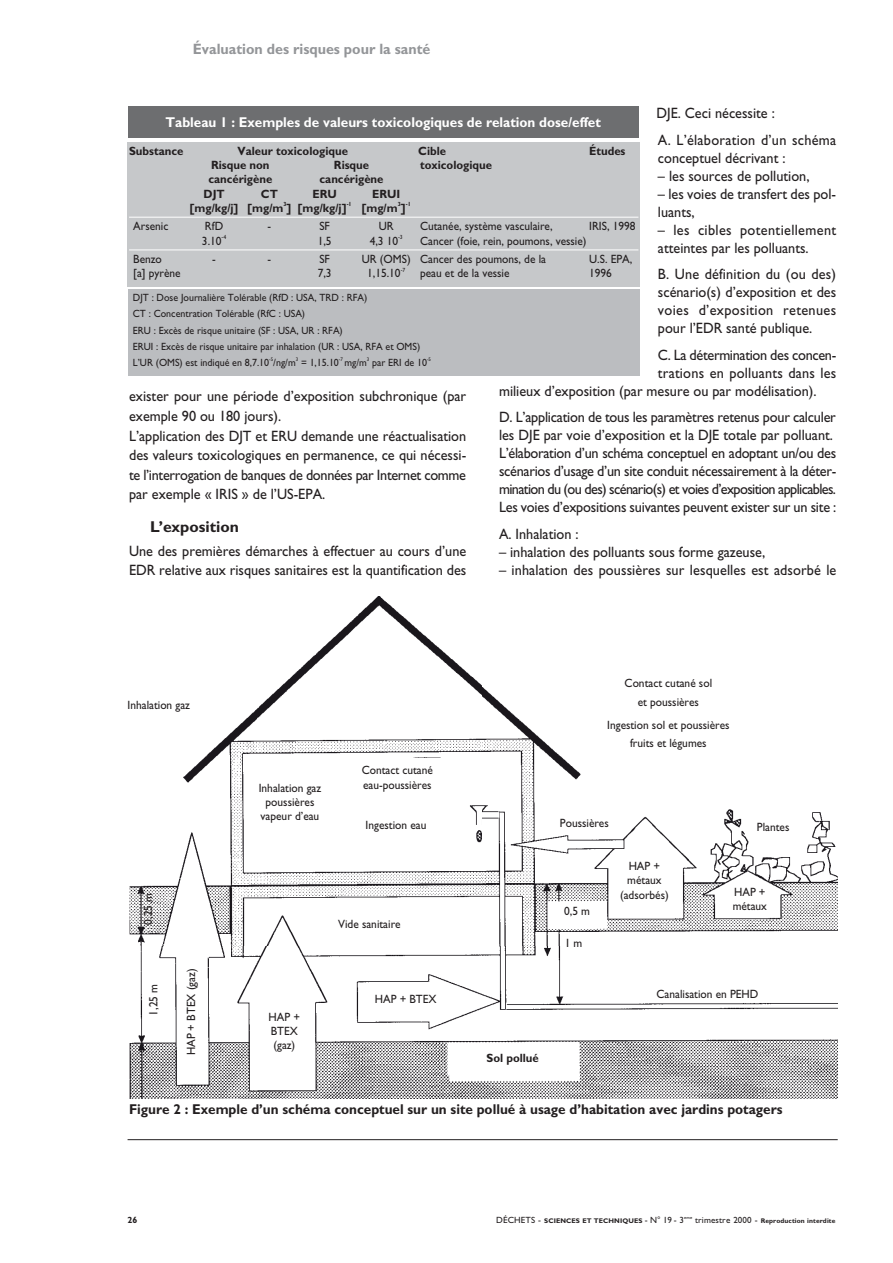
<style>
.page{position:relative;width:893px;height:1263px;background:#fff}
.page>*{position:absolute;margin:0;border:0;box-sizing:border-box;transform-origin:0 0}
.t1{font:700 15.75px "Gill Sans";color:#231f20}
.t2{font:15px/19.6px "Gill Sans";color:#231f20;scale:.95 1}
.t3{font:15px/18px "Gill Sans";letter-spacing:-.02em;color:#231f20;scale:.95 1}
.t4{font:15px/18px "Gill Sans";letter-spacing:.025em;color:#231f20;scale:.95 1}
.t5{font:15px/26.5px "Gill Sans";letter-spacing:.02em;color:#231f20;scale:.95 1}
.t6{font:700 15px "Gill Sans";color:#939598;scale:.95 1}
.t7{font:15px "Gill Sans";letter-spacing:-.025em;color:#231f20;scale:.95 1}
.t8{font:700 14.25px "Gill Sans";color:#231f20;scale:.95 1}
.t9{font:700 14.25px "Gill Sans";color:#fff;scale:.95 1}
.t10{font:12px/14.2px "Gill Sans";color:#231f20;text-align:center;scale:.95 1}
.t11{font:700 12px/14.2px "Gill Sans";color:#231f20;scale:.95 1}
.t12{font:10.5px/16.2px "Gill Sans";color:#231f20;scale:.95 1}
.t13{font:700 9px "Gill Sans";color:#231f20}
.t14{font:700 6.75px "Gill Sans";letter-spacing:.015em;color:#231f20}
.s1{font-weight:400;font-size:9px}
</style>
<div class="page">
<hr style="left:128px;top:1139px;width:710px;height:1px;background:#231f20">
<div style="left:128px;top:106px;width:510px;height:32px;background:#6d6e70"></div>
<div style="left:128px;top:289px;width:512px;height:87px;background:#bbbdc0"></div>
<div style="left:128px;top:142px;width:512px;height:144px;background:#c6c8ca"></div>
<hr style="left:129px;top:217px;width:509px;height:1px;background:#fff">
<hr style="left:129px;top:250px;width:509px;height:1px;background:#fff">
<img style="left:129px;top:596px;width:709px;height:502px">
<div style="left:128px;top:701px;width:71px;height:51px;background:#fff"></div>
<p class="t6" style="left:193px;top:44px;width:252px">Évaluation des risques pour la santé</p>
<p class="t5" style="left:656px;top:101px;width:191px">DJE. Ceci nécessite :<br>A. L’élaboration d’un schéma</p>
<p class="t2" style="left:658px;top:149px;width:136px">conceptuel décrivant :</p>
<p class="t2" style="left:658px;top:167px;width:161px">– les sources de pollution,</p>
<p class="t2" style="left:658px;top:186px;width:189px;line-height:18px">– les voies de transfert des pol&shy;luants,</p>
<p class="t4" style="left:658px;top:222px;width:189px">– les cibles potentiellement atteintes par les polluants.</p>
<p class="t2" style="left:658px;top:267px;width:189px;line-height:18px;text-align:justify">B. Une définition du (ou des) scénario(s) d’exposition et des voies d’exposition retenues pour l’EDR santé publique.</p>
<p class="t7" style="left:658px;top:349px;width:189px">C. La détermination des concen-</p>
<p class="t2" style="left:658px;top:364px;width:189px">trations en polluants dans les</p>
<p class="t2" style="left:499px;top:382px;width:336px">milieux d’exposition (par mesure ou par modélisation).</p>
<p class="t3" style="left:499px;top:410px;width:357px">D. L’application de tous les paramètres retenus pour calculer les DJE par voie d’exposition et la DJE totale par polluant.<br>L’élaboration d’un schéma conceptuel en adoptant un/ou des scénarios d’usage d’un site conduit nécessairement à la déter&shy;mination du (ou des) scénario(s) et voies d’exposition applicables.<br>Les voies d’expositions suivantes peuvent exister sur un site :</p>
<p class="t2" style="left:499px;top:525px;width:85px">A. Inhalation :</p>
<p class="t2" style="left:499px;top:543px;width:282px">– inhalation des polluants sous forme gazeuse,</p>
<p class="t2" style="left:499px;top:561px;width:357px">– inhalation des poussières sur lesquelles est adsorbé le</p>
<p class="t9" style="left:165px;top:117px;width:460px">Tableau 1 : Exemples de valeurs toxicologiques de relation dose/effet</p>
<p class="t11" style="left:129px;top:145px;width:59px">Substance</p>
<p class="t11" style="left:238px;top:145px;width:118px">Valeur toxicologique</p>
<p class="t11" style="left:418px;top:145px;width:31px">Cible</p>
<p class="t11" style="left:589px;top:145px;width:40px">Études</p>
<p class="t11" style="left:211px;top:159px;width:63px">Risque non</p>
<p class="t11" style="left:334px;top:159px;width:39px">Risque</p>
<p class="t11" style="left:420px;top:159px;width:77px">toxicologique</p>
<p class="t11" style="left:208px;top:173px;width:69px">cancérigène</p>
<p class="t11" style="left:320px;top:173px;width:69px">cancérigène</p>
<p class="t11" style="left:204px;top:188px;width:24px">DJT</p>
<p class="t11" style="left:261px;top:188px;width:19px">CT</p>
<p class="t11" style="left:312px;top:188px;width:27px">ERU</p>
<p class="t11" style="left:190px;top:188px;width:234px;text-indent:183px">ERUI [mg/kg/j] [mg/m<sup>3</sup>] [mg/kg/j]<sup>-1</sup> [mg/m<sup>3</sup>]<sup>-1</sup></p>
<p class="t10" style="left:133px;top:220px;width:39px">Arsenic</p>
<p class="t10" style="left:205px;top:220px;width:21px">RfD</p>
<p class="t10" style="left:268px;top:220px;width:5px">-</p>
<p class="t10" style="left:319px;top:220px;width:13px">SF</p>
<p class="t10" style="left:379px;top:220px;width:17px">UR</p>
<p class="t10" style="left:420px;top:220px;width:141px">Cutanée, système vasculaire,</p>
<p class="t10" style="left:589px;top:220px;width:50px">IRIS, 1998</p>
<p class="t10" style="left:202px;top:235px;width:27px">3.10<sup>-4</sup></p>
<p class="t10" style="left:318px;top:235px;width:16px">1,5</p>
<p class="t10" style="left:370px;top:235px;width:36px">4,3 10<sup>-3</sup></p>
<p class="t10" style="left:420px;top:235px;width:177px">Cancer (foie, rein, poumons, vessie)</p>
<p class="t10" style="left:133px;top:253px;width:32px">Benzo</p>
<p class="t10" style="left:212px;top:253px;width:5px">-</p>
<p class="t10" style="left:268px;top:253px;width:5px">-</p>
<p class="t10" style="left:319px;top:253px;width:13px">SF</p>
<p class="t10" style="left:362px;top:253px;width:195px">UR (OMS) Cancer des poumons, de la</p>
<p class="t10" style="left:589px;top:253px;width:47px">U.S. EPA,</p>
<p class="t10" style="left:133px;top:267px;width:51px">[a] pyrène</p>
<p class="t10" style="left:318px;top:267px;width:16px">7,3</p>
<p class="t10" style="left:367px;top:267px;width:42px">1,15.10<sup>-7</sup></p>
<p class="t10" style="left:420px;top:267px;width:96px">peau et de la vessie</p>
<p class="t10" style="left:589px;top:267px;width:26px">1996</p>
<p class="t12" style="left:133px;top:291px;width:315px">DJT : Dose Journalière Tolérable (RfD : USA, TRD : RFA)<br>CT : Concentration Tolérable (RfC : USA)<br>ERU : Excès de risque unitaire (SF : USA, UR : RFA)<br>ERUI : Excès de risque unitaire par inhalation (UR : USA, RFA et OMS)<br>L’UR (OMS) est indiqué en 8,7.10<sup>-5</sup>/ng/m<sup>3</sup> = 1,15.10<sup>-7</sup> mg/m<sup>3</sup> par ERI de 10<sup>-5</sup></p>
<p class="t2" style="left:129px;top:388px;width:356px">exister pour une période d’exposition subchronique (par exemple 90 ou 180 jours).<br>L’application des DJT et ERU demande une réactualisation des valeurs toxicologiques en permanence, ce qui nécessi&shy;te l’interrogation de banques de données par Internet comme par exemple « IRIS » de l’US-EPA.</p>
<p class="t1" style="left:150px;top:521px;width:90px">L’exposition</p>
<p class="t2" style="left:129px;top:542px;width:357px">Une des premières démarches à effectuer au cours d’une<br>EDR relative aux risques sanitaires est la quantification des</p>
<p class="t10" style="left:128px;top:699px;width:67px">Inhalation gaz</p>
<p class="t10" style="left:142px;top:924px;width:35px;rotate:-90deg">0,25 m</p>
<p class="t10" style="left:148px;top:1016px;width:35px;rotate:-90deg">1,25 m</p>
<p class="t10" style="left:185px;top:1055px;width:93px;rotate:-90deg">HAP + BTEX (gaz)</p>
<p class="t10" style="left:259px;top:782px;width:67px">Inhalation gaz poussières vapeur d’eau</p>
<p class="t10" style="left:269px;top:1011px;width:35px;text-align:left">HAP +<br>BTEX (gaz)</p>
<p class="t10" style="left:625px;top:675px;width:94px;line-height:18.5px">Contact cutané sol et poussières</p>
<p class="t10" style="left:607px;top:717px;width:130px;line-height:18.5px">Ingestion sol et poussières fruits et légumes</p>
<p class="t10" style="left:362px;top:765px;width:76px;text-align:left">Contact cutané eau-poussières</p>
<p class="t10" style="left:366px;top:819px;width:65px">Ingestion eau</p>
<p class="t10" style="left:560px;top:817px;width:53px">Poussières</p>
<p class="t10" style="left:757px;top:821px;width:36px">Plantes</p>
<p class="t10" style="left:338px;top:918px;width:67px">Vide sanitaire</p>
<p class="t10" style="left:375px;top:993px;width:67px">HAP + BTEX</p>
<p class="t10" style="left:564px;top:905px;width:29px">0,5 m</p>
<p class="t10" style="left:565px;top:937px;width:20px">1 m</p>
<p class="t11" style="left:486px;top:1052px;width:57px">Sol pollué</p>
<p class="t10" style="left:620px;top:860px;width:53px">HAP + métaux (adsorbés)</p>
<p class="t10" style="left:733px;top:886px;width:38px;text-align:left">HAP + métaux</p>
<p class="t10" style="left:656px;top:988px;width:109px">Canalisation en PEHD</p>
<p class="t8" style="left:129px;top:1105px;width:689px">Figure 2 : Exemple d’un schéma conceptuel sur un site pollué à usage d’habitation avec jardins potagers</p>
<p class="t13" style="left:128px;top:1217px;width:11px">26</p>
<p class="t14" style="left:496px;top:1219px;width:341px"><span class="s1">DÉCHETS -</span> SCIENCES ET TECHNIQUES <span class="s1">- N° 19 - 3</span><sup>eme</sup> <span class="s1">trimestre 2000 -</span> Reproduction interdite</p>
</div>
